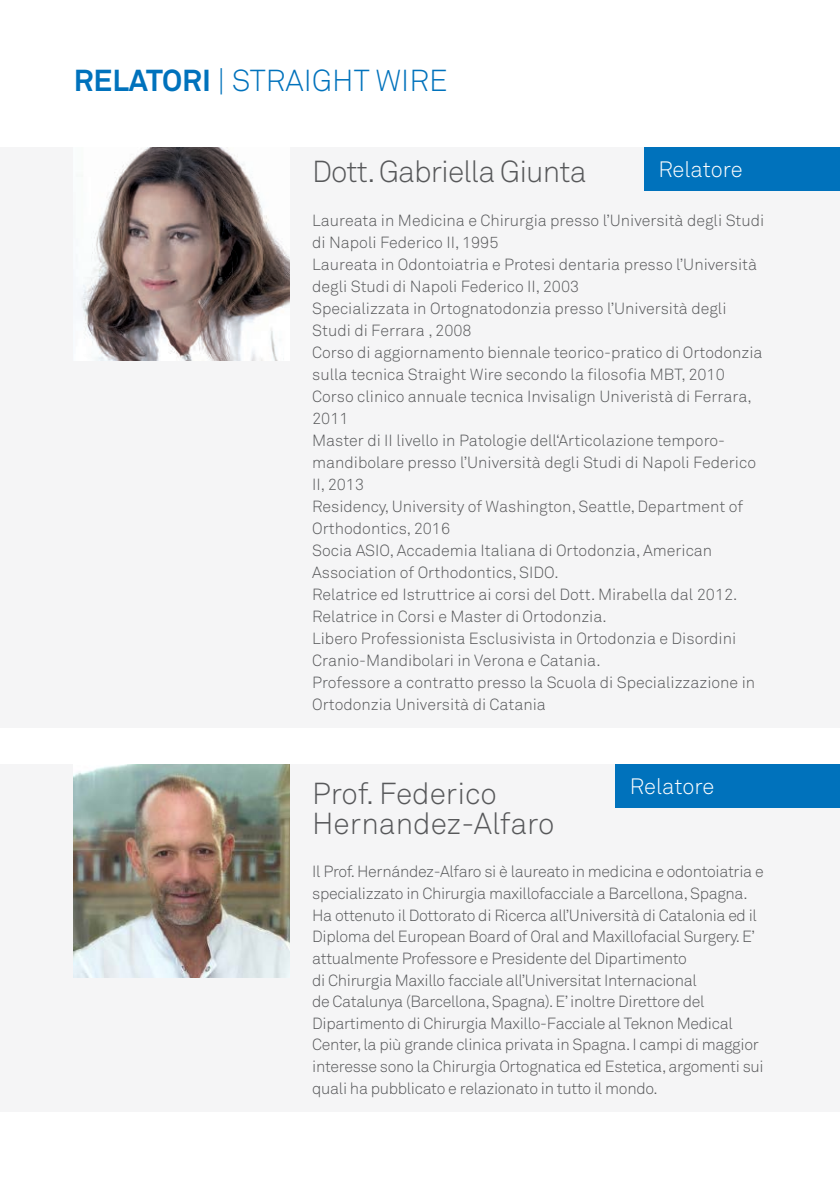
<style>
.page{position:relative;width:840px;height:1191px;background:#fff}
.page>*{position:absolute;margin:0;border:0;box-sizing:border-box;transform-origin:0 0}
.t1{font:300 30px/30px "Akkurat";letter-spacing:-.015em;color:#57585a}
.t2{font:300 30px "Akkurat";color:#0072bc}
.t3{font:300 22px "Akkurat";letter-spacing:-.005em;color:#fff}
.t4{font:300 16px/22px "Akkurat";color:#57585a}
.t5{font:300 16px/21.6px "Akkurat";letter-spacing:-.02em;color:#57585a}
.s1{font-weight:700}
</style>
<div class="page">
<div style="left:0;top:147px;width:839px;height:580px;background:#f5f5f6"></div>
<img style="left:83px;top:147px;width:206px;height:213px">
<div style="left:643px;top:147px;width:196px;height:43px;background:#0072bc"></div>
<div style="left:0;top:764px;width:839px;height:347px;background:#f5f5f6"></div>
<img style="left:74px;top:764px;width:215px;height:213px">
<div style="left:615px;top:764px;width:224px;height:43px;background:#0072bc"></div>
<h1 class="t2" style="left:74px;top:63px;width:375px"><span class="s1">RELATORI</span> | STRAIGHT WIRE</h1>
<h1 class="t1" style="left:312px;top:157px;width:276px">Dott. Gabriella Giunta</h1>
<p class="t4" style="left:312px;top:210px;width:453px">Laureata in Medicina e Chirurgia presso l’Università degli Studi di Napoli Federico II, 1995<br>Laureata in Odontoiatria e Protesi dentaria presso l’Università degli Studi di Napoli Federico II, 2003<br>Specializzata in Ortognatodonzia presso l’Università degli Studi di Ferrara , 2008<br>Corso di aggiornamento biennale teorico-pratico di Ortodonzia sulla tecnica Straight Wire secondo la filosofia MBT, 2010<br>Corso clinico annuale tecnica Invisalign Univeristà di Ferrara, 2011<br>Master di II livello in Patologie dell‘Articolazione temporo&shy;mandibolare presso l’Università degli Studi di Napoli Federico II, 2013<br>Residency, University of Washington, Seattle, Department of Orthodontics, 2016<br>Socia ASIO, Accademia Italiana di Ortodonzia, American Association of Orthodontics, SIDO.<br>Relatrice ed Istruttrice ai corsi del Dott. Mirabella dal 2012.<br>Relatrice in Corsi e Master di Ortodonzia.<br>Libero Professionista Esclusivista in Ortodonzia e Disordini Cranio-Mandibolari in Verona e Catania.<br>Professore a contratto presso la Scuola di Specializzazione in Ortodonzia Università di Catania</p>
<h2 class="t3" style="left:658px;top:157px;width:86px">Relatore</h2>
<h2 class="t3" style="left:629px;top:773px;width:86px">Relatore</h2>
<h1 class="t1" style="left:312px;top:779px;width:244px">Prof. Federico<br>Hernandez-Alfaro</h1>
<p class="t5" style="left:312px;top:861px;width:453px">Il Prof. Hernández-Alfaro si è laureato in medicina e odontoiatria e specializzato in Chirurgia maxillofacciale a Barcellona, Spagna.<br>Ha ottenuto il Dottorato di Ricerca all’Università di Catalonia ed il Diploma del European Board of Oral and Maxillofacial Surgery. E’ attualmente Professore e Presidente del Dipartimento<br>di Chirurgia Maxillo facciale all’Universitat Internacional<br>de Catalunya (Barcellona, Spagna). E’ inoltre Direttore del Dipartimento di Chirurgia Maxillo-Facciale al Teknon Medical Center, la più grande clinica privata in Spagna. I campi di maggior interesse sono la Chirurgia Ortognatica ed Estetica, argomenti sui quali ha pubblicato e relazionato in tutto il mondo.</p>
</div>
